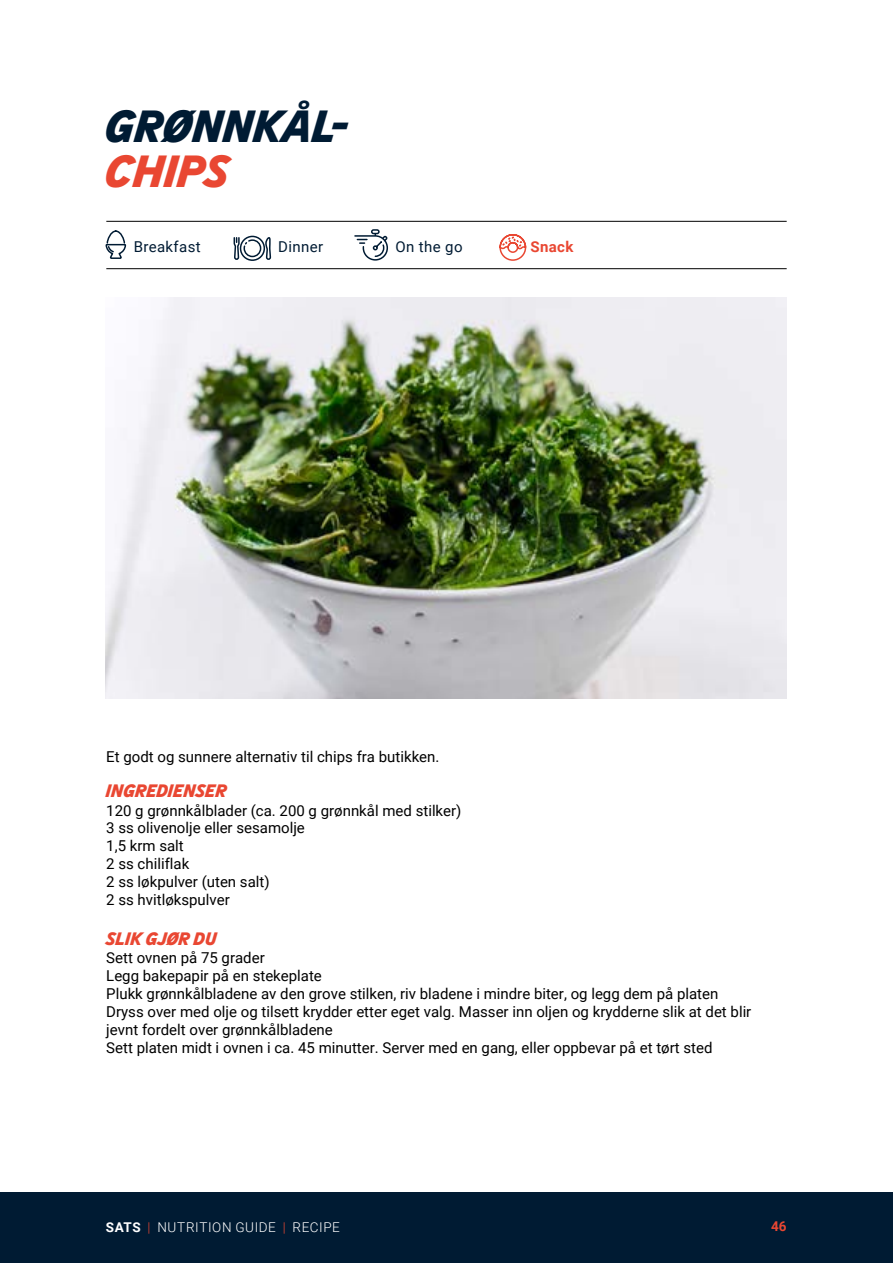
<style>
.page{position:relative;width:893px;height:1263px;background:#fff}
.page>*{position:absolute;margin:0;border:0;box-sizing:border-box;transform-origin:0 0}
.t1{font:italic 700 45px "SATS Headline";color:#001b33}
.t2{font:italic 700 45px "SATS Headline";color:#e94732}
.t3{font:italic 700 18px "SATS Headline";color:#e94732}
.t4{font:15px/17.9px "Roboto";color:#000}
.t5{font:15px "Roboto";letter-spacing:.025em;color:#001b33}
.t6{font:700 15px "Roboto";letter-spacing:.025em;color:#e94732}
.t7{font:300 13.5px "Roboto";letter-spacing:.045em;color:#fff}
.t8{font:700 13.5px "Roboto";color:#e94732}
.s1{font-weight:700}
.s2{color:#e94732}
</style>
<div class="page">
<div style="left:0;top:1193px;width:893px;height:70px;background:#001b33"></div>
<img style="left:106px;top:298px;width:681px;height:401px">
<hr style="left:106px;top:221px;width:681px;height:1px;background:#000">
<hr style="left:106px;top:268px;width:681px;height:1px;background:#000">
<svg style="left:354px;top:229px;width:34px;height:32px"></svg>
<svg style="left:105px;top:220px;width:22px;height:39px"></svg>
<svg style="left:233px;top:235px;width:39px;height:26px"></svg>
<svg style="left:499px;top:234px;width:28px;height:27px"></svg>
<h1 class="t1" style="left:106px;top:101px;width:244px">GRØNNKÅL-</h1>
<h1 class="t2" style="left:106px;top:146px;width:124px">CHIPS</h1>
<p class="t5" style="left:134px;top:236px;width:69px">Breakfast</p>
<p class="t5" style="left:278px;top:236px;width:46px">Dinner</p>
<p class="t5" style="left:395px;top:236px;width:69px">On the go</p>
<p class="t6" style="left:530px;top:236px;width:44px">Snack</p>
<p class="t4" style="left:106px;top:747px;width:335px">Et godt og sunnere alternativ til chips fra butikken.</p>
<p class="t3" style="left:106px;top:780px;width:122px">INGREDIENSER</p>
<p class="t4" style="left:106px;top:801px;width:357px">120 g grønnkålblader (ca. 200 g grønnkål med stilker)<br>3 ss olivenolje eller sesamolje<br>1,5 krm salt<br>2 ss chiliflak<br>2 ss løkpulver (uten salt)<br>2 ss hvitløkspulver</p>
<p class="t3" style="left:106px;top:928px;width:112px">SLIK GJØR DU</p>
<p class="t4" style="left:106px;top:948px;width:647px">Sett ovnen på 75 grader<br>Legg bakepapir på en stekeplate<br>Plukk grønnkålbladene av den grove stilken, riv bladene i mindre biter, og legg dem på platen Dryss over med olje og tilsett krydder etter eget valg. Masser inn oljen og krydderne slik at det blir jevnt fordelt over grønnkålbladene<br>Sett platen midt i ovnen i ca. 45 minutter. Server med en gang, eller oppbevar på et tørt sted</p>
<p class="t7" style="left:106px;top:1217px;width:236px"><span class="s1">SATS</span> <span class="s2">|</span> NUTRITION GUIDE <span class="s2">|</span> RECIPE</p>
<p class="t8" style="left:771px;top:1217px;width:17px">46</p>
</div>
